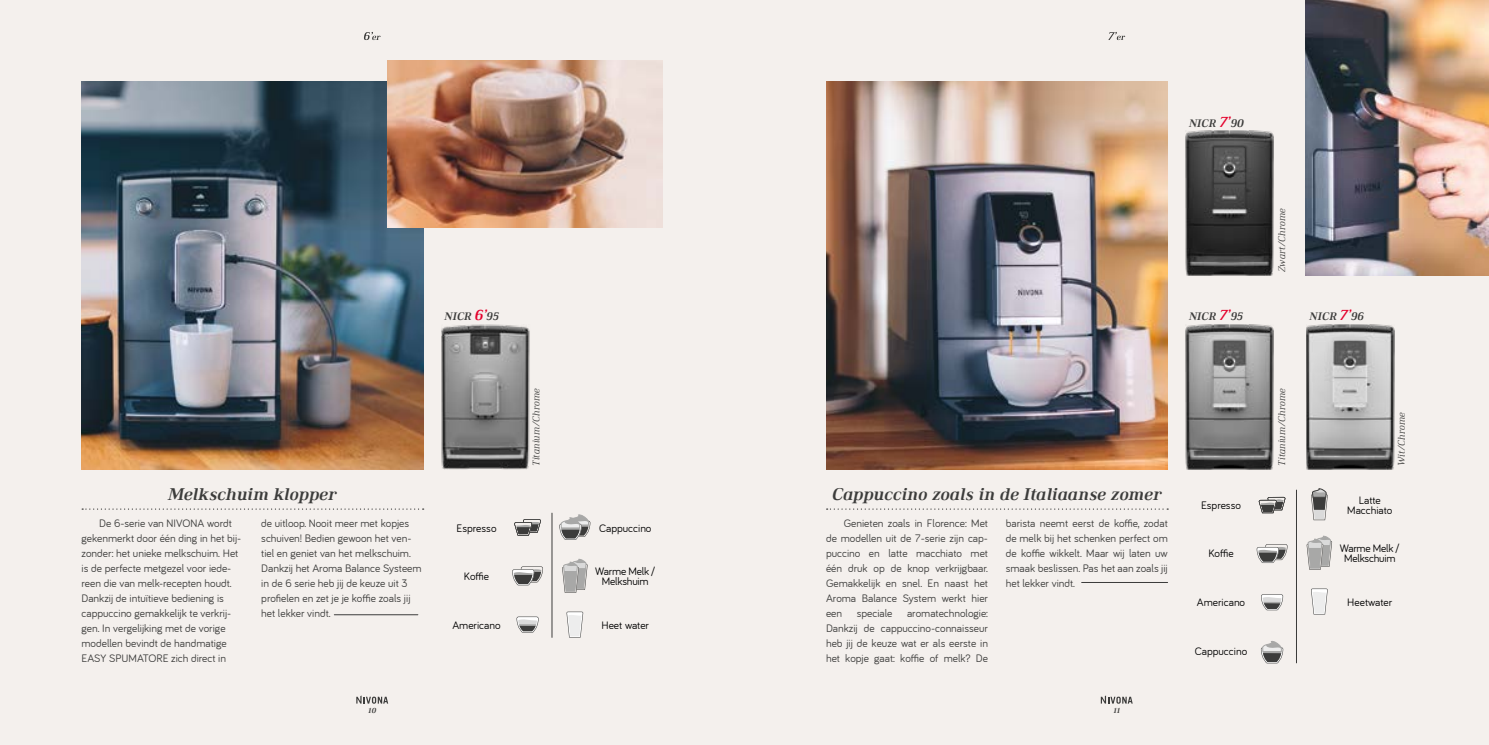
<style>
.page{position:relative;width:1489px;height:745px;background:#fff}
.page>*{position:absolute;margin:0;border:0;box-sizing:border-box;transform-origin:0 0}
.t1{font:italic 700 17.5px "Ethos";color:#3c3c3b}
.t2{font:11.25px/15px "Bariol";color:#3c3c3b;text-align:justify}
.t3{font:11.25px/10px "Bariol";color:#000;text-align:center}
.t4{font:11.25px/10px "Bariol";letter-spacing:-.02em;color:#000;text-align:center}
.t5{font:italic 700 11.25px "Ethos";color:#3c3c3b}
.t6{font:italic 300 10px "Ethos";color:#3c3c3b}
.t7{font:italic 700 7.5px "Ethos";color:#3c3c3b}
.s1{font-size:15px;color:#e4032e}
</style>
<div class="page">
<div style="left:0;top:0;width:1488px;height:744px;background:#f4f0ed"></div>
<img style="left:826px;top:81px;width:341px;height:388px">
<img style="left:1185px;top:130px;width:88px;height:145px">
<img style="left:1306px;top:324px;width:87px;height:145px">
<img style="left:1185px;top:324px;width:88px;height:145px">
<img style="left:1305px;top:0;width:183px;height:275px">
<img style="left:441px;top:324px;width:89px;height:145px">
<img style="left:81px;top:81px;width:342px;height:388px">
<img style="left:388px;top:60px;width:275px;height:167px">
<svg style="left:1108px;top:32px;width:17px;height:8px"></svg>
<svg style="left:364px;top:32px;width:16px;height:8px"></svg>
<svg style="left:826px;top:508px;width:342px;height:1px"></svg>
<hr style="left:1081px;top:582px;width:86px;height:1px;background:#3c3c3b">
<hr style="left:1296px;top:489px;width:1px;height:173px;background:#3c3c3b">
<svg style="left:1306px;top:535px;width:25px;height:34px"></svg>
<svg style="left:1256px;top:544px;width:31px;height:18px"></svg>
<svg style="left:1311px;top:488px;width:16px;height:32px"></svg>
<svg style="left:1311px;top:588px;width:16px;height:26px"></svg>
<svg style="left:1261px;top:594px;width:21px;height:16px"></svg>
<svg style="left:1258px;top:496px;width:27px;height:17px"></svg>
<svg style="left:1260px;top:641px;width:23px;height:22px"></svg>
<hr style="left:334px;top:614px;width:84px;height:1px;background:#3c3c3b">
<svg style="left:82px;top:508px;width:341px;height:1px"></svg>
<svg style="left:512px;top:566px;width:31px;height:19px"></svg>
<svg style="left:566px;top:611px;width:17px;height:26px"></svg>
<svg style="left:516px;top:616px;width:22px;height:16px"></svg>
<svg style="left:562px;top:558px;width:25px;height:34px"></svg>
<svg style="left:514px;top:519px;width:27px;height:16px"></svg>
<svg style="left:559px;top:514px;width:31px;height:25px"></svg>
<hr style="left:551px;top:513px;width:1px;height:124px;background:#3c3c3b">
<svg style="left:356px;top:695px;width:32px;height:8px"></svg>
<svg style="left:1100px;top:695px;width:32px;height:8px"></svg>
<p class="t5" style="left:1188px;top:116px;width:56px">NICR <span class="s1">7’</span>90</p>
<p class="t5" style="left:444px;top:309px;width:56px">NICR <span class="s1">6’</span>95</p>
<p class="t5" style="left:1188px;top:309px;width:55px">NICR <span class="s1">7’</span>95</p>
<p class="t6" style="left:530px;top:465px;width:79px;rotate:-90deg">Titanium/Chrome</p>
<h1 class="t1" style="left:168px;top:483px;width:170px">Melkschuim klopper</h1>
<p class="t2" style="left:81px;top:515px;width:161px;text-align:left;text-indent:18px">De 6-serie van NIVONA wordt gekenmerkt door één ding in het bij&shy;zonder: het unieke melkschuim. Het is de perfecte metgezel voor iede&shy;reen die van melk-recepten houdt.<br>Dankzij de intuïtieve bediening is cappuccino gemakkelijk te verkrij&shy;gen. In vergelijking met de vorige modellen bevindt de handmatige EASY SPUMATORE zich direct in</p>
<p class="t2" style="left:261px;top:515px;width:162px;text-align:left">de uitloop. Nooit meer met kopjes schuiven! Bedien gewoon het ven&shy;tiel en geniet van het melkschuim.<br>Dankzij het Aroma Balance Systeem in de 6 serie heb jij de keuze uit 3 profielen en zet je je koffie zoals jij het lekker vindt.</p>
<p class="t3" style="left:456px;top:522px;width:41px">Espresso</p>
<p class="t3" style="left:464px;top:571px;width:27px">Koffie</p>
<p class="t3" style="left:452px;top:619px;width:50px">Americano</p>
<p class="t3" style="left:599px;top:522px;width:54px">Cappuccino</p>
<p class="t4" style="left:595px;top:566px;width:62px">Warme Melk /<br>Melkshuim</p>
<p class="t3" style="left:601px;top:619px;width:49px">Heet water</p>
<h1 class="t1" style="left:832px;top:483px;width:331px">Cappuccino zoals in de Italiaanse zomer</h1>
<p class="t2" style="left:826px;top:515px;width:163px;text-indent:18px">Genieten zoals in Florence: Met de modellen uit de 7-serie zijn cap&shy;puccino en latte macchiato met één druk op de knop verkrijgbaar.<br>Gemakkelijk en snel. En naast het Aroma Balance System werkt hier een</p>
<p class="t2" style="left:826px;top:605px;width:163px;text-indent:81px">aromatechnologie:<br>Dankzij de cappuccino-connaisseur heb jij de keuze wat er als eerste in het kopje gaat: koffie of melk? De</p>
<p class="t2" style="left:856px;top:605px;width:37px">speciale</p>
<p class="t2" style="left:1005px;top:515px;width:163px">barista neemt eerst de koffie, zodat de melk bij het schenken perfect om de koffie wikkelt. Maar wij laten uw smaak beslissen. Pas het aan zoals jij het lekker vindt.</p>
<p class="t7" style="left:368px;top:705px;width:9px">10</p>
<p class="t7" style="left:1113px;top:705px;width:8px">11</p>
<p class="t3" style="left:1200px;top:499px;width:41px">Espresso</p>
<p class="t3" style="left:1208px;top:548px;width:27px">Koffie</p>
<p class="t3" style="left:1196px;top:596px;width:50px">Americano</p>
<p class="t3" style="left:1194px;top:645px;width:54px">Cappuccino</p>
<p class="t6" style="left:1275px;top:272px;width:66px;rotate:-90deg">Zwart/Chrome</p>
<p class="t5" style="left:1309px;top:309px;width:56px">NICR <span class="s1">7’</span>96</p>
<p class="t6" style="left:1275px;top:465px;width:79px;rotate:-90deg">Titanium/Chrome</p>
<p class="t6" style="left:1395px;top:465px;width:55px;rotate:-90deg">Wit/Chrome</p>
<p class="t3" style="left:1346px;top:494px;width:47px">Latte<br>Macchiato</p>
<p class="t4" style="left:1339px;top:543px;width:62px">Warme Melk /<br>Melkschuim</p>
<p class="t3" style="left:1347px;top:596px;width:46px">Heetwater</p>
</div>
